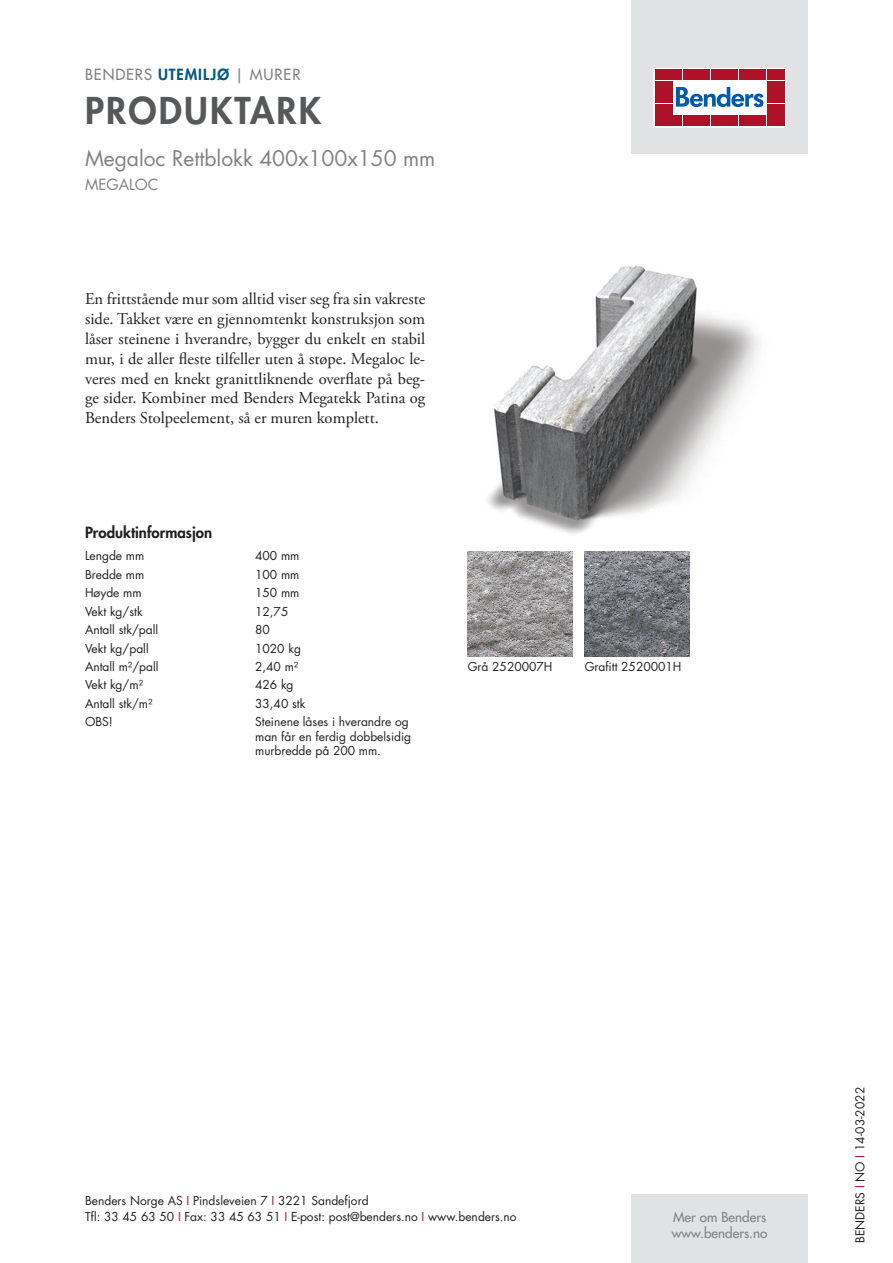
<style>
.page{position:relative;width:893px;height:1263px;background:#fff}
.page>*{position:absolute;margin:0;border:0;box-sizing:border-box;transform-origin:0 0}
.t1{font:800 36px "Futura Std";letter-spacing:.06em;color:#57585a}
.t2{font:21px "Futura Std";color:#808285}
.t3{font:16.5px/19.8px "Adobe Garamond Pro";color:#231f20;text-align:justify}
.t4{font:500 15px "Futura Std";letter-spacing:.06em;color:#808285}
.t5{font:800 15px "Futura Std";color:#231f20}
.t6{font:15px "Futura Std";color:#808285}
.t7{font:500 13.5px/16.2px "Futura Std";color:#808285}
.t8{font:12px/14.4px "Futura Std";color:#231f20}
.s1{font-weight:800;color:#00597d}
.s2{color:#ae1229}
</style>
<div class="page">
<div style="left:631px;top:0;width:177px;height:153px;background:#e1e2e4"></div>
<div style="left:631px;top:1195px;width:177px;height:68px;background:#e1e2e4"></div>
<svg style="left:656px;top:70px;width:128px;height:55px;background:#ebc6cb"></svg>
<div style="left:654px;top:68px;width:132px;height:59px;border:1px solid #fff"></div>
<div style="left:655px;top:70px;width:8px;height:10px;background:#ae1229"></div>
<div style="left:664px;top:70px;width:8px;height:10px;background:#ae1229"></div>
<div style="left:655px;top:81px;width:8px;height:10px;background:#ae1229"></div>
<div style="left:664px;top:81px;width:8px;height:10px;background:#ae1229"></div>
<div style="left:655px;top:93px;width:8px;height:10px;background:#ae1229"></div>
<div style="left:664px;top:93px;width:8px;height:10px;background:#ae1229"></div>
<div style="left:655px;top:104px;width:8px;height:11px;background:#ae1229"></div>
<div style="left:664px;top:104px;width:8px;height:11px;background:#ae1229"></div>
<div style="left:655px;top:116px;width:8px;height:10px;background:#ae1229"></div>
<div style="left:664px;top:116px;width:8px;height:10px;background:#ae1229"></div>
<div style="left:674px;top:70px;width:8px;height:10px;background:#ae1229"></div>
<div style="left:683px;top:70px;width:8px;height:10px;background:#ae1229"></div>
<div style="left:692px;top:70px;width:8px;height:10px;background:#ae1229"></div>
<div style="left:702px;top:70px;width:8px;height:10px;background:#ae1229"></div>
<div style="left:711px;top:70px;width:8px;height:10px;background:#ae1229"></div>
<div style="left:720px;top:70px;width:8px;height:10px;background:#ae1229"></div>
<div style="left:730px;top:70px;width:8px;height:10px;background:#ae1229"></div>
<div style="left:739px;top:70px;width:8px;height:10px;background:#ae1229"></div>
<div style="left:748px;top:70px;width:8px;height:10px;background:#ae1229"></div>
<div style="left:758px;top:70px;width:8px;height:10px;background:#ae1229"></div>
<div style="left:674px;top:116px;width:8px;height:10px;background:#ae1229"></div>
<div style="left:683px;top:116px;width:8px;height:10px;background:#ae1229"></div>
<div style="left:692px;top:116px;width:8px;height:10px;background:#ae1229"></div>
<div style="left:702px;top:116px;width:8px;height:10px;background:#ae1229"></div>
<div style="left:711px;top:116px;width:8px;height:10px;background:#ae1229"></div>
<div style="left:720px;top:116px;width:8px;height:10px;background:#ae1229"></div>
<div style="left:730px;top:116px;width:8px;height:10px;background:#ae1229"></div>
<div style="left:739px;top:116px;width:8px;height:10px;background:#ae1229"></div>
<div style="left:748px;top:116px;width:8px;height:10px;background:#ae1229"></div>
<div style="left:758px;top:116px;width:8px;height:10px;background:#ae1229"></div>
<div style="left:767px;top:70px;width:8px;height:10px;background:#ae1229"></div>
<div style="left:776px;top:70px;width:8px;height:10px;background:#ae1229"></div>
<div style="left:767px;top:81px;width:8px;height:10px;background:#ae1229"></div>
<div style="left:776px;top:81px;width:8px;height:10px;background:#ae1229"></div>
<div style="left:767px;top:93px;width:8px;height:10px;background:#ae1229"></div>
<div style="left:776px;top:93px;width:8px;height:10px;background:#ae1229"></div>
<div style="left:767px;top:104px;width:8px;height:11px;background:#ae1229"></div>
<div style="left:776px;top:104px;width:8px;height:11px;background:#ae1229"></div>
<div style="left:767px;top:116px;width:8px;height:10px;background:#ae1229"></div>
<div style="left:776px;top:116px;width:8px;height:10px;background:#ae1229"></div>
<svg style="left:676px;top:87px;width:87px;height:20px;background:#8ab3d7"></svg>
<img style="left:487px;top:265px;width:272px;height:269px">
<img style="left:468px;top:552px;width:105px;height:105px">
<img style="left:585px;top:552px;width:105px;height:105px">
<p class="t4" style="left:85px;top:65px;width:217px">BENDERS <span class="s1">UTEMILJØ</span> | MURER</p>
<h1 class="t1" style="left:85px;top:87px;width:238px">PRODUKTARK</h1>
<h2 class="t2" style="left:85px;top:144px;width:352px">Megaloc Rettblokk 400x100x150 mm</h2>
<p class="t6" style="left:85px;top:175px;width:75px">MEGALOC</p>
<p class="t3" style="left:85px;top:290px;width:342px">En frittstående mur som alltid viser seg fra sin vakreste side. Takket være en gjennomtenkt konstruksjon som låser steinene i hverandre, bygger du enkelt en stabil mur, i de aller fleste tilfeller uten å støpe. Megaloc le&shy;veres med en knekt granittliknende overflate på beg&shy;ge sider. Kombiner med Benders Megatekk Patina og Benders Stolpeelement, så er muren komplett.</p>
<p class="t5" style="left:85px;top:522px;width:129px">Produktinformasjon</p>
<p class="t8" style="left:85px;top:549px;width:61px">Lengde mm</p>
<p class="t8" style="left:255px;top:549px;width:46px">400 mm</p>
<p class="t8" style="left:85px;top:567px;width:61px">Bredde mm</p>
<p class="t8" style="left:255px;top:567px;width:46px">100 mm</p>
<p class="t8" style="left:85px;top:586px;width:58px">Høyde mm</p>
<p class="t8" style="left:255px;top:586px;width:46px">150 mm</p>
<p class="t8" style="left:85px;top:604px;width:59px">Vekt kg/stk</p>
<p class="t8" style="left:255px;top:604px;width:35px">12,75</p>
<p class="t8" style="left:85px;top:623px;width:75px">Antall stk/pall</p>
<p class="t8" style="left:255px;top:623px;width:16px">80</p>
<p class="t8" style="left:85px;top:641px;width:65px">Vekt kg/pall</p>
<p class="t8" style="left:255px;top:641px;width:47px">1020 kg</p>
<p class="t8" style="left:85px;top:659px;width:75px">Antall m²/pall</p>
<p class="t8" style="left:255px;top:659px;width:45px">2,40 m²</p>
<p class="t8" style="left:85px;top:678px;width:60px">Vekt kg/m²</p>
<p class="t8" style="left:255px;top:678px;width:40px">426 kg</p>
<p class="t8" style="left:85px;top:696px;width:69px">Antall stk/m²</p>
<p class="t8" style="left:255px;top:696px;width:52px">33,40 stk</p>
<p class="t8" style="left:85px;top:715px;width:29px">OBS!</p>
<p class="t8" style="left:255px;top:715px;width:158px">Steinene låses i hverandre og man får en ferdig dobbelsidig murbredde på 200 mm.</p>
<p class="t8" style="left:468px;top:660px;width:86px">Grå 2520007H</p>
<p class="t8" style="left:585px;top:660px;width:98px">Grafitt 2520001H</p>
<p class="t8" style="left:85px;top:1192px;width:433px;line-height:16.5px">Benders Norge AS <span class="s2">I</span> Pindsleveien 7 <span class="s2">I</span> 3221 Sandefjord<br>Tfl: 33 45 63 50 <span class="s2">I</span> Fax: 33 45 63 51 <span class="s2">I</span> E-post: post@benders.no <span class="s2">I</span> www.benders.no</p>
<p class="t7" style="left:672px;top:1209px;width:97px">Mer om Benders www.benders.no</p>
<p class="t8" style="left:853px;top:1243px;width:157px;rotate:-90deg">BENDERS <span class="s2">I</span> NO <span class="s2">I</span> 14-03-2022</p>
</div>
